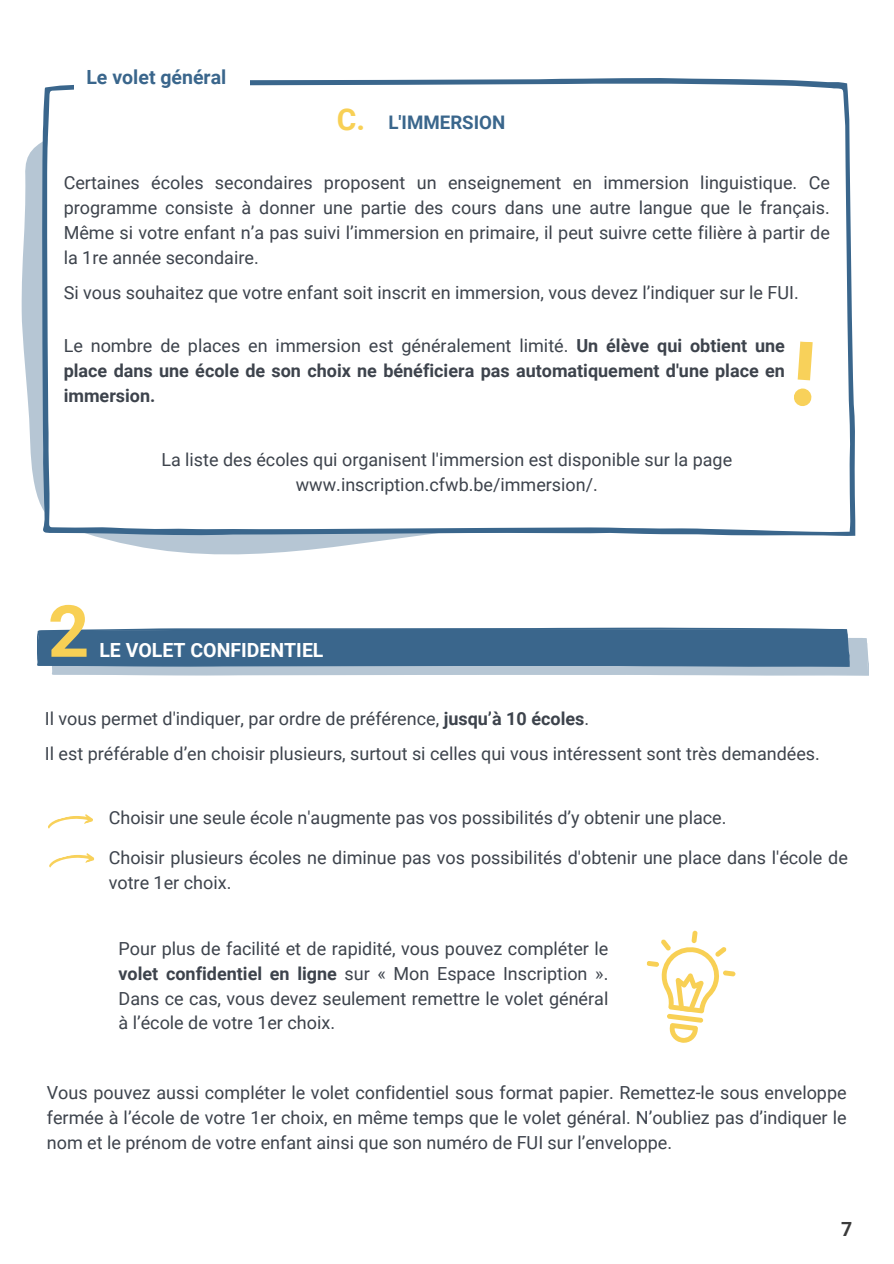
<style>
.page{position:relative;width:894px;height:1264px;background:#fff}
.page>*{position:absolute;margin:0;border:0;box-sizing:border-box;transform-origin:0 0}
.t1{font:700 72px "Roboto";color:#f8d055}
.t2{font:700 30px "Roboto";color:#f8d055}
.t3{font:700 19.5px "Roboto";color:#fff}
.t4{font:700 19.5px "Roboto";color:#3a668c}
.t5{font:700 19.5px "Roboto";color:#3b3b3b}
.t6{font:700 18.75px "Roboto";color:#3a668c}
.t7{font:18px/24.8px "Roboto";color:#3d434c;text-align:justify}
.t8{font:700 18px/24.8px "Roboto";color:#3d434c;text-align:justify}
.s1{font-weight:400}
.s2{font-weight:700}
</style>
<div class="page">
<svg style="left:21px;top:142px;width:395px;height:413px;fill:#b6c6d4"></svg>
<svg style="left:42px;top:78px;width:813px;height:458px"></svg>
<svg style="left:49px;top:853px;width:46px;height:15px"></svg>
<div style="left:75px;top:77px;width:175px;height:18px;background:#fff"></div>
<svg style="left:37px;top:627px;width:831px;height:48px;background:#587d9d"></svg>
<svg style="left:797px;top:341px;width:15px;height:39px"></svg>
<div style="left:793px;top:388px;width:18px;height:18px;background:#f8d15a;border-radius:50%"></div>
<svg style="left:48px;top:814px;width:45px;height:15px"></svg>
<svg style="left:646px;top:930px;width:89px;height:113px"></svg>
<p class="t4" style="left:86px;top:66px;width:141px">Le volet général</p>
<p class="t2" style="left:337px;top:102px;width:30px">C.</p>
<p class="t6" style="left:388px;top:112px;width:118px">L'IMMERSION</p>
<p class="t7" style="left:64px;top:170px;width:767px">Certaines écoles secondaires proposent un enseignement en immersion linguistique. Ce programme consiste à donner une partie des cours dans une autre langue que le français.<br>Même si votre enfant n’a pas suivi l’immersion en primaire, il peut suivre cette filière à partir de la 1re année secondaire.</p>
<p class="t7" style="left:64px;top:280px;width:736px">Si vous souhaitez que votre enfant soit inscrit en immersion, vous devez l’indiquer sur le FUI.</p>
<h3 class="t8" style="left:64px;top:334px;width:722px"><span class="s1">Le nombre de places en immersion est généralement limité.</span> Un élève qui obtient une place dans une école de son choix ne bénéficiera pas automatiquement d'une place en immersion.</h3>
<h1 class="t7" style="left:161px;top:447px;width:572px">La liste des écoles qui organisent l'immersion est disponible sur la page</h1>
<h2 class="t7" style="left:296px;top:472px;width:303px">www.inscription.cfwb.be/immersion/.</h2>
<p class="t1" style="left:48px;top:590px;width:43px">2</p>
<p class="t3" style="left:99px;top:638px;width:226px">LE VOLET CONFIDENTIEL</p>
<p class="t7" style="left:45px;top:706px;width:545px">Il vous permet d'indiquer, par ordre de préférence, <span class="s2">jusqu’à 10 écoles</span>.</p>
<p class="t7" style="left:45px;top:741px;width:776px">Il est préférable d’en choisir plusieurs, surtout si celles qui vous intéressent sont très demandées.</p>
<p class="t7" style="left:109px;top:805px;width:619px">Choisir une seule école n'augmente pas vos possibilités d’y obtenir une place.</p>
<h2 class="t7" style="left:109px;top:845px;width:740px">Choisir plusieurs écoles ne diminue pas vos possibilités d'obtenir une place dans l'école de votre 1er choix.</h2>
<p class="t7" style="left:118px;top:936px;width:491px">Pour plus de facilité et de rapidité, vous pouvez compléter le <span class="s2">volet confidentiel en ligne</span> sur « Mon Espace Inscription ».<br>Dans ce cas, vous devez seulement remettre le volet général à l’école de votre 1er choix.</p>
<p class="t7" style="left:47px;top:1080px;width:801px">Vous pouvez aussi compléter le volet confidentiel sous format papier. Remettez-le sous enveloppe fermée à l’école de votre 1er choix, en même temps que le volet général. N’oubliez pas d’indiquer le nom et le prénom de votre enfant ainsi que son numéro de FUI sur l’enveloppe.</p>
<p class="t5" style="left:841px;top:1217px;width:13px">7</p>
</div>
